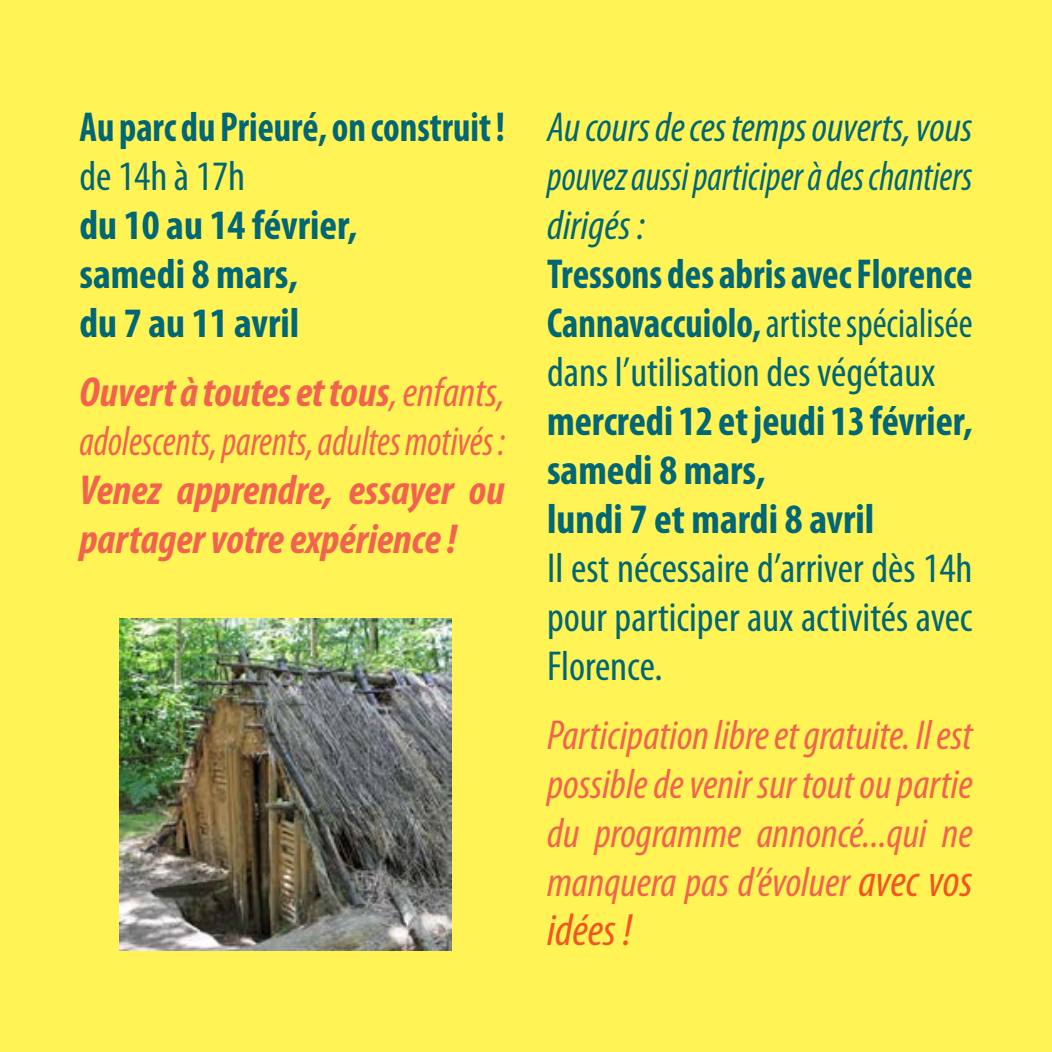
<style>
.page{position:relative;width:1052px;height:1052px;background:#fff}
.page>*{position:absolute;margin:0;border:0;box-sizing:border-box;transform-origin:0 0}
.t1{font:italic condensed 45.5px "Myriad Pro";color:#f15622}
.t2{font:italic condensed 42px/49px "Myriad Pro";color:#f1634f}
.t3{font:700 condensed 42px/49px "Myriad Pro";color:#016675}
.t4{font:condensed 42px/49px "Myriad Pro";color:#016675;text-align:justify;scale:.91 1}
.t5{font:condensed 42px/49px "Myriad Pro";color:#016675;text-align:justify}
.t6{font:italic condensed 42px/49px "Myriad Pro";color:#016675;text-align:justify}
.t7{font:italic 700 condensed 42px/49px "Myriad Pro";color:#f1634f}
.t8{font:700 condensed 42px "Myriad Pro";color:#016675;scale:.92 1}
.s1{font-weight:700}
.s2{font-size:45.5px;color:#f15622}
</style>
<div class="page">
<div style="left:10px;top:0;width:1042px;height:1052px;background:#fff356"></div>
<div style="left:0;top:0;width:63px;height:1052px;background:#fff356"></div>
<img style="left:120px;top:619px;width:331px;height:331px">
<p class="t8" style="left:79px;top:100px;width:464px">Au parc du Prieuré, on construit !</p>
<p class="t5" style="left:79px;top:151px;width:167px">de 14h à 17h</p>
<p class="t3" style="left:79px;top:199px;width:279px">du 10 au 14 février, samedi 8 mars,<br>du 7 au 11 avril</p>
<p class="t2" style="left:79px;top:367px;width:427px"><span class="s1">Ouvert à toutes et tous</span>, enfants, adolescents, parents, adultes motivés :</p>
<p class="t7" style="left:79px;top:464px;width:427px">Venez apprendre, essayer ou partager votre expérience !</p>
<p class="t6" style="left:547px;top:102px;width:427px">Au cours de ces temps ouverts, vous pouvez aussi participer à des chantiers dirigés :</p>
<p class="t4" style="left:547px;top:249px;width:469px"><span class="s1">Tressons des abris avec Florence Cannavaccuiolo,</span> artiste spécialisée dans l’utilisation des végétaux</p>
<p class="t3" style="left:547px;top:395px;width:427px">mercredi 12 et jeudi 13 février, samedi 8 mars,<br>lundi 7 et mardi 8 avril</p>
<p class="t5" style="left:547px;top:543px;width:427px">Il est nécessaire d’arriver dès 14h pour participer aux activités avec Florence.</p>
<p class="t2" style="left:547px;top:710px;width:427px;text-align:justify">Participation libre et gratuite. Il est possible de venir sur tout ou partie du programme annoncé...qui ne manquera pas d’évoluer <span class="s2">avec vos</span></p>
<p class="t1" style="left:547px;top:902px;width:87px">idées !</p>
</div>
